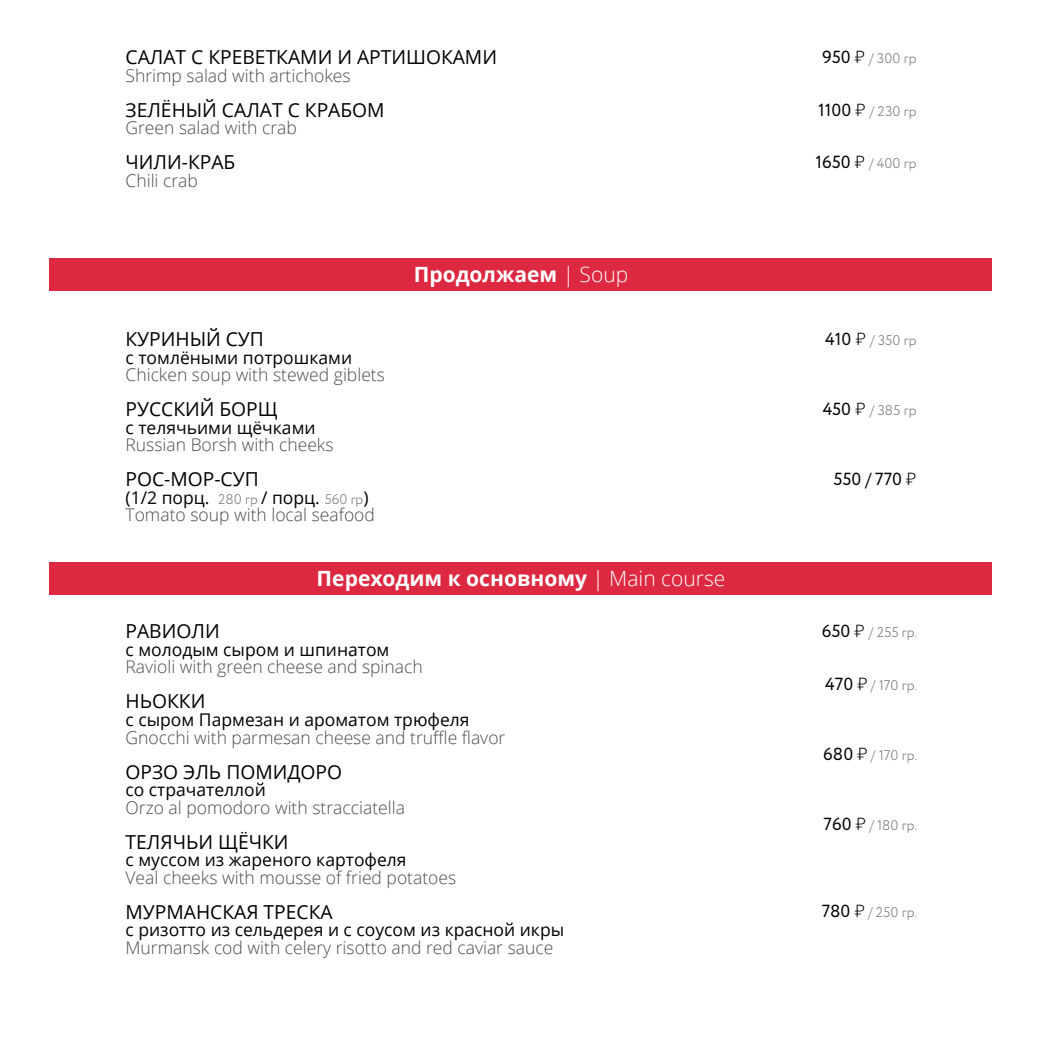
<style>
.page{position:relative;width:1042px;height:1042px;background:#fff}
.page>*{position:absolute;margin:0;border:0;box-sizing:border-box;transform-origin:0 0}
.t1{font:700 21px "Open Sans";color:#fff}
.t2{font:19.25px "Open Sans";color:#000}
.t3{font:300 17.5px/17.5px "Open Sans";color:#4b4a4f}
.t4{font:17.5px "Open Sans";color:#000}
.t5{font:17.5px "Circe";color:#000}
.t6{font:300 14px "Circe";color:#706f6f}
.s1{font-weight:400;color:#000}
.s2{font-family:"Circe";font-size:14px;color:#706f6f}
.s3{font-weight:300}
.s4{font-weight:400;font-size:17.5px;color:#000}
.s5{font-size:17.5px;color:#000}
</style>
<div class="page">
<div style="left:50px;top:258px;width:942px;height:32px;background:#dd2841"></div>
<div style="left:50px;top:562px;width:942px;height:32px;background:#dd2841"></div>
<p class="t2" style="left:125px;top:44px;width:373px">САЛАТ С КРЕВЕТКАМИ И АРТИШОКАМИ</p>
<p class="t3" style="left:125px;top:66px;width:227px">Shrimp salad with artichokes</p>
<p class="t2" style="left:125px;top:97px;width:261px">ЗЕЛЁНЫЙ САЛАТ С КРАБОМ</p>
<p class="t3" style="left:125px;top:119px;width:173px">Green salad with crab</p>
<p class="t2" style="left:125px;top:149px;width:111px">ЧИЛИ-КРАБ</p>
<p class="t3" style="left:125px;top:171px;width:74px">Chili crab</p>
<p class="t2" style="left:125px;top:326px;width:140px">КУРИНЫЙ СУП</p>
<p class="t4" style="left:125px;top:345px;width:228px">с томлёными потрошками</p>
<p class="t3" style="left:125px;top:365px;width:261px">Chicken soup with stewed giblets</p>
<p class="t2" style="left:125px;top:396px;width:154px">РУССКИЙ БОРЩ</p>
<p class="t4" style="left:125px;top:415px;width:192px">с телячьими щёчками</p>
<p class="t3" style="left:125px;top:435px;width:210px">Russian Borsh with cheeks</p>
<p class="t2" style="left:125px;top:466px;width:135px">РОС-МОР-СУП</p>
<p class="t3" style="left:125px;top:488px;width:251px"><span class="s1">(1/2 порц.</span> <span class="s2">280 гр</span> <span class="s1">/ порц.</span> <span class="s2">560 гр</span><span class="s1">)<br></span>Tomato soup with local seafood</p>
<p class="t1" style="left:414px;top:260px;width:216px">Продолжаем <span class="s3">| Soup</span></p>
<p class="t1" style="left:317px;top:564px;width:410px">Переходим к основному <span class="s3">| Main course</span></p>
<p class="t2" style="left:125px;top:618px;width:96px">РАВИОЛИ</p>
<p class="t4" style="left:125px;top:637px;width:265px">с молодым сыром и шпинатом</p>
<p class="t3" style="left:125px;top:658px;width:299px">Ravioli with green cheese and spinach</p>
<p class="t2" style="left:125px;top:688px;width:81px">НЬОККИ</p>
<p class="t4" style="left:125px;top:707px;width:346px">с сыром Пармезан и ароматом трюфеля</p>
<p class="t3" style="left:125px;top:728px;width:381px">Gnocchi with parmesan cheese and truffle flavor</p>
<p class="t2" style="left:125px;top:758px;width:218px">ОРЗО ЭЛЬ ПОМИДОРО</p>
<p class="t4" style="left:125px;top:777px;width:142px">со страчателлой</p>
<p class="t3" style="left:125px;top:798px;width:281px">Orzo al pomodoro with stracciatella</p>
<p class="t2" style="left:125px;top:828px;width:164px">ТЕЛЯЧЬИ ЩЁЧКИ</p>
<p class="t4" style="left:125px;top:847px;width:283px">с муссом из жареного картофеля</p>
<p class="t3" style="left:125px;top:868px;width:332px">Veal cheeks with mousse of fried potatoes</p>
<p class="t2" style="left:125px;top:898px;width:209px">МУРМАНСКАЯ ТРЕСКА</p>
<p class="t4" style="left:125px;top:917px;width:440px">с ризотто из сельдерея и с соусом из красной икры</p>
<p class="t3" style="left:125px;top:938px;width:429px">Murmansk cod with celery risotto and red caviar sauce</p>
<p class="t6" style="left:822px;top:49px;width:96px"><span class="s4">950</span> <span class="s5">₷</span> / 300 гр</p>
<p class="t6" style="left:818px;top:102px;width:100px"><span class="s4">1100</span> <span class="s5">₷</span> / 230 гр</p>
<p class="t6" style="left:815px;top:154px;width:103px"><span class="s4">1650</span> <span class="s5">₷</span> / 400 гр</p>
<p class="t6" style="left:825px;top:331px;width:93px"><span class="s4">410</span> <span class="s5">₷</span> / 350 гр</p>
<p class="t6" style="left:822px;top:401px;width:95px"><span class="s4">450</span> <span class="s5">₷</span> / 385 гр</p>
<p class="t5" style="left:833px;top:468px;width:84px">550 / 770 <span class="s3">₷</span></p>
<p class="t6" style="left:822px;top:623px;width:97px"><span class="s4">650</span> <span class="s5">₷</span> / 255 гр.</p>
<p class="t6" style="left:825px;top:676px;width:93px"><span class="s4">470</span> <span class="s5">₷</span> / 170 гр.</p>
<p class="t6" style="left:823px;top:746px;width:95px"><span class="s4">680</span> <span class="s5">₷</span> / 170 гр.</p>
<p class="t6" style="left:823px;top:816px;width:95px"><span class="s4">760</span> <span class="s5">₷</span> / 180 гр.</p>
<p class="t6" style="left:821px;top:903px;width:97px"><span class="s4">780</span> <span class="s5">₷</span> / 250 гр.</p>
</div>
